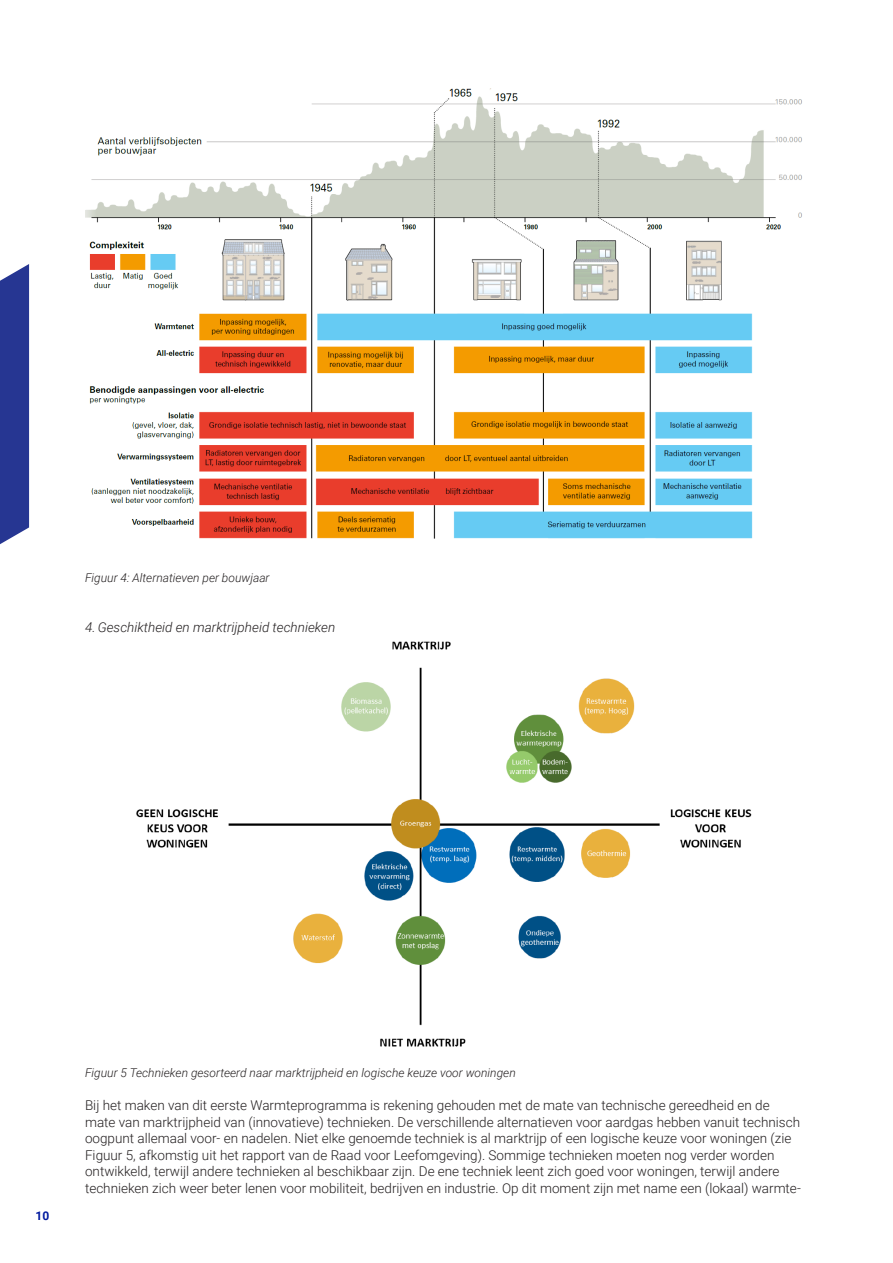
<style>
.page{position:relative;width:893px;height:1263px;background:#fff}
.page>*{position:absolute;margin:0;border:0;box-sizing:border-box;transform-origin:0 0}
.t1{font:300 13.5px/16.5px "Roboto";color:#231f20}
.t2{font:italic 300 13.5px "Roboto";color:#231f20}
.t3{font:italic 300 12px "Roboto";color:#231f20}
.t4{font:700 12px "Roboto";color:#00199f}
</style>
<div class="page">
<div style="left:0;top:264px;width:29px;height:281px;background:#263692"></div>
<img style="left:136px;top:641px;width:616px;height:406px">
<img style="left:85px;top:88px;width:717px;height:451px">
<p class="t3" style="left:85px;top:569px;width:186px">Figuur 4: Alternatieven per bouwjaar</p>
<p class="t2" style="left:85px;top:617px;width:252px">4. Geschiktheid en marktrijpheid technieken</p>
<p class="t4" style="left:36px;top:1207px;width:15px">10</p>
<p class="t3" style="left:85px;top:1064px;width:432px">Figuur 5 Technieken gesorteerd naar marktrijpheid en logische keuze voor woningen</p>
<p class="t1" style="left:85px;top:1096px;width:717px">Bij het maken van dit eerste Warmteprogramma is rekening gehouden met de mate van technische gereedheid en de mate van marktrijpheid van (innovatieve) technieken. De verschillende alternatieven voor aardgas hebben vanuit technisch oogpunt allemaal voor- en nadelen. Niet elke genoemde techniek is al marktrijp of een logische keuze voor woningen (zie Figuur 5, afkomstig uit het rapport van de Raad voor Leefomgeving). Sommige technieken moeten nog verder worden ontwikkeld, terwijl andere technieken al beschikbaar zijn. De ene techniek leent zich goed voor woningen, terwijl andere technieken zich weer beter lenen voor mobiliteit, bedrijven en industrie. Op dit moment zijn met name een (lokaal) warmte-</p>
</div>
